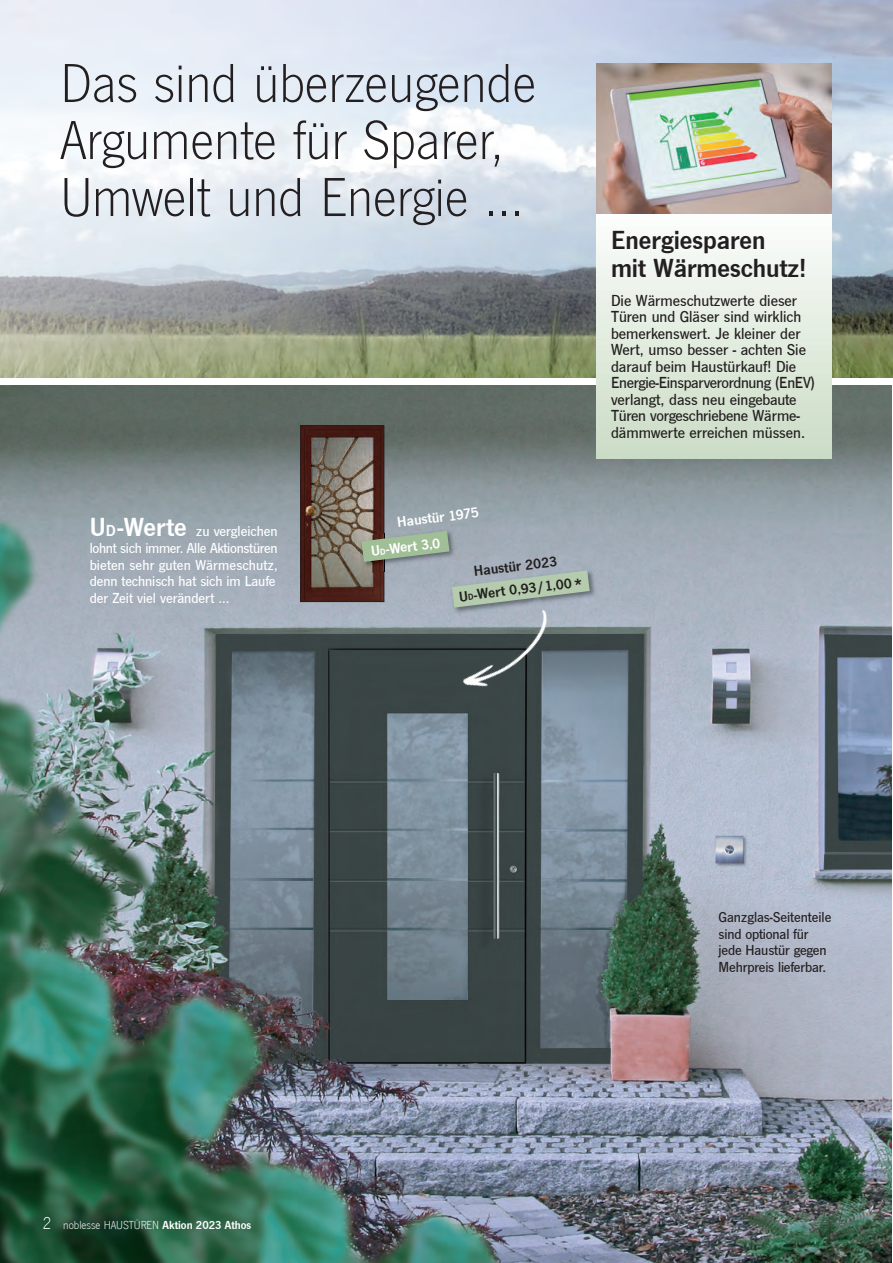
<style>
.page{position:relative;width:893px;height:1263px;background:#fff}
.page>*{position:absolute;margin:0;border:0;box-sizing:border-box;transform-origin:0 0}
.t1{font:300 57px/57px "News Got T";color:#231f20}
.t2{font:27px/28.5px "News Got T Dem";color:#231f20}
.t3{font:300 18px "News Got T";color:#fff}
.t4{font:500 16.5px/16.5px "News Got T";color:#231f20}
.t5{font:500 15px/16.5px "News Got T";letter-spacing:-.005em;color:#fff}
.t6{font:500 15px/16.5px "News Got T";letter-spacing:-.01em;color:#231f20}
.t7{font:15px/23.1px "News Got T Dem";color:#231f20;text-align:center}
.t8{font:15px "News Got T Dem";color:#fff}
.t9{font:300 12px "News Got T";color:#fff}
.s1{font-family:"News Got T Dem";font-weight:400;font-size:27px}
.s2{font-family:"News Got T Dem";font-weight:400;font-size:16.5px}
.s3{font-size:9px}
.s4{font-family:"News Got T";font-weight:500;font-size:24px}
.s5{font-family:"News Got T Dem";font-weight:400}
</style>
<div class="page">
<img style="left:1px;top:385px;width:891px;height:877px">
<img style="left:0;top:0;width:893px;height:378px">
<div style="left:596px;top:212px;width:235px;height:246px;background:linear-gradient(to bottom,#fcfefd,#cbdcc5)"></div>
<img style="left:596px;top:64px;width:235px;height:149px">
<img style="left:302px;top:427px;width:80px;height:173px">
<div style="left:300px;top:425px;width:84px;height:177px;border:1px solid #231f20"></div>
<img style="left:384px;top:524px;width:78px;height:47px">
<img style="left:355px;top:533px;width:29px;height:41px">
<svg style="left:361px;top:531px;width:88px;height:31px;background:#97ab93"></svg>
<img style="left:452px;top:620px;width:114px;height:86px">
<img style="left:446px;top:564px;width:156px;height:56px">
<img style="left:522px;top:608px;width:26px;height:3px">
<svg style="left:452px;top:570px;width:138px;height:38px;background:#a8b9ae"></svg>
<h1 class="t1" style="left:60px;top:50px;width:478px">Das sind überzeugende<br>Argumente für Sparer,<br>Umwelt und Energie ...</h1>
<p class="t5" style="left:90px;top:522px;width:190px"><span class="s1">U</span><span class="s2">D</span><span class="s1">-Werte</span> zu vergleichen lohnt sich immer. Alle Aktionstüren bieten sehr guten Wärmeschutz, denn technisch hat sich im Laufe der Zeit viel verändert ...</p>
<p class="t8" style="left:396px;top:512px;width:84px;rotate:-7deg">Haustür 1975</p>
<p class="t7" style="left:455px;top:561px;width:126px;rotate:-7deg">Haustür 2023<br>U<span class="s3">D</span>-Wert 0,93/1,00<span class="s4">*</span></p>
<p class="t8" style="left:370px;top:541px;width:71px;rotate:-7deg">U<span class="s3">D</span>-Wert 3,0</p>
<h2 class="t2" style="left:611px;top:223px;width:197px">Energiesparen mit Wärmeschutz!</h2>
<p class="t4" style="left:611px;top:291px;width:206px">Die Wärmeschutzwerte dieser<br>Türen und Gläser sind wirklich bemerkenswert. Je kleiner der<br>Wert, umso besser - achten Sie darauf beim Haustürkauf! Die<br>Energie-Einsparverordnung (EnEV) verlangt, dass neu eingebaute<br>Türen vorgeschriebene Wärme&shy;dämmwerte erreichen müssen.</p>
<p class="t3" style="left:43px;top:1211px;width:10px">2</p>
<p class="t9" style="left:63px;top:1217px;width:189px">noblesse HAUSTÜREN <span class="s5">Aktion 2023 Athos</span></p>
<p class="t6" style="left:719px;top:908px;width:114px">Ganzglas-Seitenteile sind optional für jede Haustür gegen<br>Mehrpreis lieferbar.</p>
</div>
